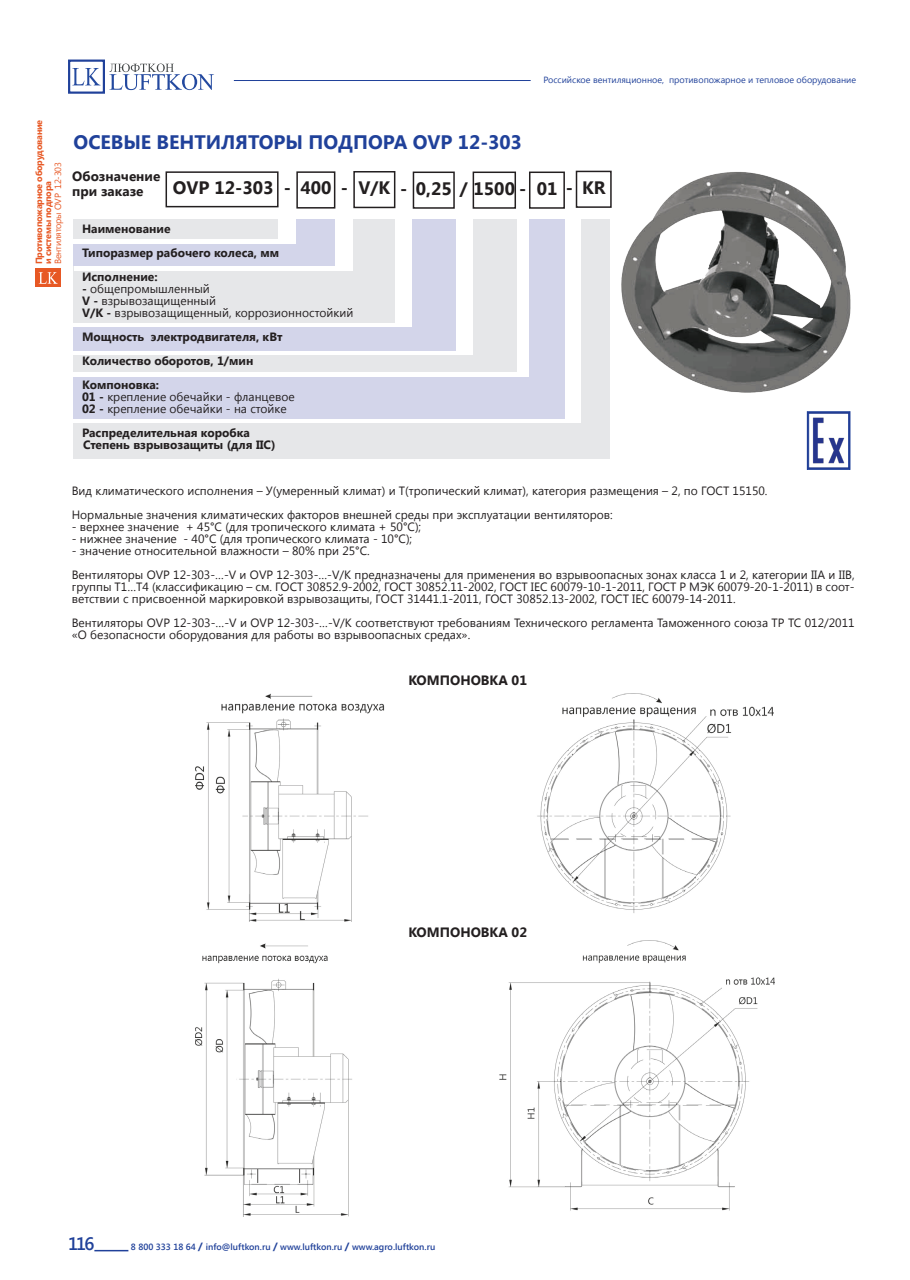
<style>
.page{position:relative;width:910px;height:1280px;background:#fff}
.page>*{position:absolute;margin:0;border:0;box-sizing:border-box;transform-origin:0 0}
.t1{font:700 19.5px "Segoe UI";color:#20419a}
.t2{font:700 18px "Segoe UI";color:#231f20}
.t3{font:600 18px "Segoe UI";color:#20419a}
.t4{font:700 13.5px "Segoe UI";color:#231f20}
.t5{font:12px/12px "Segoe UI";color:#231f20;text-align:justify}
.t6{font:700 12px "Segoe UI";color:#231f20}
.t7{font:600 9px "Segoe UI";color:#20419a}
.t8{font:9px "Segoe UI";color:#20419a}
.t9{font:700 9px/9px "Segoe UI";letter-spacing:-.02em;color:#e75824}
.t10{font:9px "Segoe UI";letter-spacing:-.02em;color:#e75824}
.s1{font-weight:700}
.s2{font-weight:700;font-size:10.5px}
</style>
<div class="page">
<svg style="left:72px;top:68px;width:28px;height:17px"></svg>
<svg style="left:109px;top:64px;width:105px;height:26px"></svg>
<div style="left:68px;top:60px;width:37px;height:34px;border:2px solid #20419a"></div>
<hr style="left:94px;top:1250px;width:34px;height:1px;background:#20419a">
<div style="left:36px;top:268px;width:25px;height:19px;background:#e75824"></div>
<svg style="left:39px;top:272px;width:19px;height:12px"></svg>
<hr style="left:234px;top:80px;width:297px;height:1px;background:#20419a">
<div style="left:74px;top:219px;width:536px;height:240px;background:#e6e7e9"></div>
<div style="left:74px;top:219px;width:507px;height:204px;background:#fff"></div>
<div style="left:74px;top:219px;width:491px;height:200px;background:#d3d5ea"></div>
<div style="left:74px;top:219px;width:455px;height:157px;background:#fff"></div>
<div style="left:74px;top:219px;width:443px;height:153px;background:#e6e7e9"></div>
<div style="left:74px;top:219px;width:399px;height:136px;background:#fff"></div>
<div style="left:73px;top:219px;width:383px;height:132px;background:#d3d5ea"></div>
<div style="left:74px;top:219px;width:338px;height:108px;background:#fff"></div>
<div style="left:166px;top:171px;width:113px;height:36px;border:2px solid #231f20"></div>
<div style="left:74px;top:219px;width:321px;height:104px;background:#e6e7e9"></div>
<div style="left:74px;top:219px;width:278px;height:52px;background:#fff"></div>
<div style="left:74px;top:219px;width:261px;height:47px;background:#d3d5ea"></div>
<div style="left:74px;top:219px;width:222px;height:25px;background:#fff"></div>
<div style="left:74px;top:219px;width:204px;height:19px;background:#e6e7e9"></div>
<div style="left:296px;top:171px;width:39px;height:38px;border:2px solid #231f20"></div>
<div style="left:413px;top:172px;width:42px;height:37px;border:2px solid #231f20"></div>
<div style="left:473px;top:172px;width:43px;height:37px;border:2px solid #231f20"></div>
<div style="left:529px;top:172px;width:36px;height:37px;border:2px solid #231f20"></div>
<img style="left:621px;top:172px;width:230px;height:221px">
<img style="left:195px;top:693px;width:579px;height:228px">
<img style="left:195px;top:941px;width:580px;height:275px">
<div style="left:576px;top:171px;width:36px;height:37px;border:2px solid #231f20"></div>
<div style="left:353px;top:171px;width:42px;height:37px;border:2px solid #231f20"></div>
<svg style="left:806px;top:411px;width:45px;height:59px"></svg>
<div style="left:808px;top:413px;width:41px;height:55px;border:1px solid #20419a"></div>
<p class="t8" style="left:543px;top:73px;width:314px">Российское вентиляционное, противопожарное и тепловое оборудование</p>
<p class="t9" style="left:34px;top:264px;width:146px;rotate:-90deg">Противопожарное оборудование и системы подпора</p>
<p class="t10" style="left:52px;top:264px;width:104px;rotate:-90deg">Вентиляторы OVP 12-303</p>
<p class="t1" style="left:74px;top:128px;width:450px">ОСЕВЫЕ ВЕНТИЛЯТОРЫ ПОДПОРА OVP 12-303</p>
<p class="t2" style="left:173px;top:175px;width:102px">OVP 12-303</p>
<p class="t2" style="left:284px;top:175px;width:9px">-</p>
<p class="t4" style="left:72px;top:167px;width:90px">Обозначение</p>
<p class="t4" style="left:72px;top:182px;width:73px">при заказе</p>
<p class="t6" style="left:82px;top:221px;width:90px">Наименование</p>
<p class="t6" style="left:82px;top:245px;width:199px">Типоразмер рабочего колеса, мм</p>
<p class="t6" style="left:82px;top:269px;width:77px">Исполнение:</p>
<p class="t5" style="left:82px;top:283px;width:129px"><span class="s1">-</span> общепромышленный</p>
<p class="t5" style="left:82px;top:295px;width:135px"><span class="s1">V -</span> взрывозащищенный</p>
<p class="t5" style="left:82px;top:307px;width:273px"><span class="s1">V/K -</span> взрывозащищенный, коррозионностойкий</p>
<p class="t6" style="left:82px;top:329px;width:202px">Мощность электродвигателя, кВт</p>
<p class="t6" style="left:82px;top:353px;width:173px">Количество оборотов, 1/мин</p>
<p class="t6" style="left:82px;top:377px;width:79px">Компоновка:</p>
<p class="t5" style="left:82px;top:391px;width:214px"><span class="s1">01 -</span> крепление обечайки - фланцевое</p>
<p class="t5" style="left:82px;top:403px;width:206px"><span class="s1">02 -</span> крепление обечайки - на стойке</p>
<p class="t6" style="left:82px;top:425px;width:169px">Распределительная коробка</p>
<p class="t6" style="left:83px;top:437px;width:194px">Степень взрывозащиты (для IIC)</p>
<p class="t2" style="left:341px;top:175px;width:9px">-</p>
<p class="t2" style="left:359px;top:175px;width:33px">V/K</p>
<p class="t2" style="left:566px;top:174px;width:9px">-</p>
<p class="t2" style="left:582px;top:174px;width:25px">KR</p>
<p class="t2" style="left:300px;top:175px;width:33px">400</p>
<p class="t2" style="left:400px;top:175px;width:9px">-</p>
<p class="t2" style="left:416px;top:175px;width:112px">0,25 / 1500 -</p>
<p class="t2" style="left:537px;top:175px;width:22px">01</p>
<p class="t5" style="left:72px;top:484px;width:697px">Вид климатического исполнения – У(умеренный климат) и Т(тропический климат), категория размещения – 2, по ГОСТ 15150.</p>
<p class="t5" style="left:72px;top:508px;width:543px">Нормальные значения климатических факторов внешней среды при эксплуатации вентиляторов:</p>
<p class="t5" style="left:72px;top:520px;width:351px">- верхнее значение + 45°С (для тропического климата + 50°С);</p>
<p class="t5" style="left:72px;top:532px;width:342px">- нижнее значение - 40°С (для тропического климата - 10°С);</p>
<p class="t5" style="left:72px;top:544px;width:300px">- значение относительной влажности – 80% при 25°С.</p>
<p class="t5" style="left:72px;top:568px;width:784px">Вентиляторы OVP 12-303-…-V и OVP 12-303-…-V/К предназначены для применения во взрывоопасных зонах класса 1 и 2, категории IIA и IIB, группы Т1…Т4 (классификацию – см. ГОСТ 30852.9-2002, ГОСТ 30852.11-2002, ГОСТ IEC 60079-10-1-2011, ГОСТ Р МЭК 60079-20-1-2011) в соот&shy;ветствии с присвоенной маркировкой взрывозащиты, ГОСТ 31441.1-2011, ГОСТ 30852.13-2002, ГОСТ IEC 60079-14-2011.</p>
<p class="t5" style="left:72px;top:616px;width:784px">Вентиляторы OVP 12-303-…-V и OVP 12-303-…-V/К соответствуют требованиям Технического регламента Таможенного союза ТР ТС 012/2011 «О безопасности оборудования для работы во взрывоопасных средах».</p>
<p class="t4" style="left:408px;top:671px;width:120px">КОМПОНОВКА 01</p>
<p class="t4" style="left:408px;top:922px;width:120px">КОМПОНОВКА 02</p>
<h2 class="t3" style="left:68px;top:1231px;width:28px">116</h2>
<p class="t7" style="left:131px;top:1240px;width:306px">8 800 333 18 64 <span class="s2">/</span> info@luftkon.ru <span class="s2">/</span> www.luftkon.ru <span class="s2">/</span> www.agro.luftkon.ru</p>
</div>
